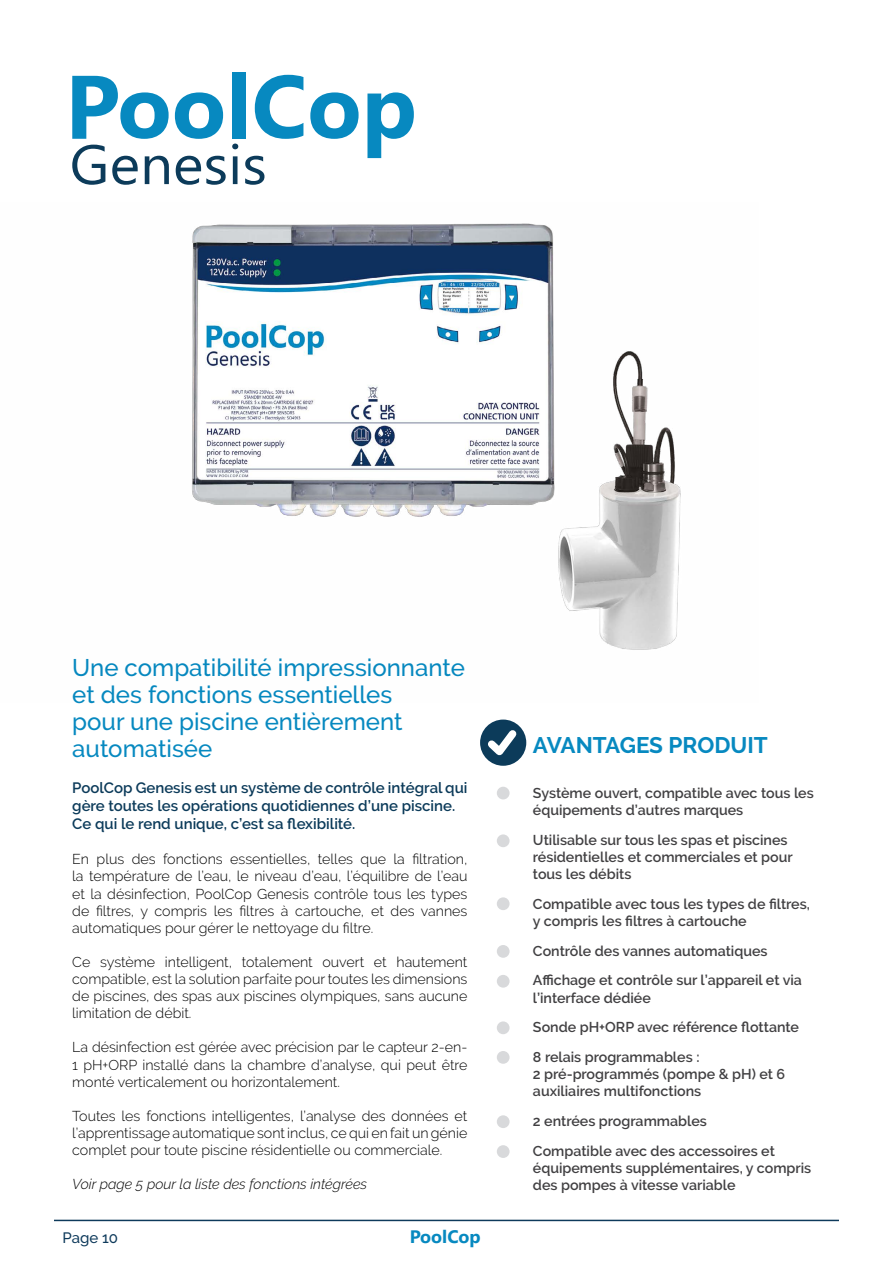
<style>
.page{position:relative;width:893px;height:1263px;background:#fff}
.page>*{position:absolute;margin:0;border:0;box-sizing:border-box;transform-origin:0 0}
.t1{font:500 24px/27px "Raleway";color:#0789c0}
.t2{font:700 22.5px "Raleway";color:#0789c0}
.t3{font:700 18px "Segoe UI";color:#0789c0}
.t4{font:600 15px/18px "Raleway";color:#0c3b5a}
.t5{font:500 15px "Raleway";color:#0e3a5b}
.t6{font:300 14.25px/17.1px "Raleway";color:#000;text-align:justify}
.t7{font:600 14.25px/17.1px "Raleway";color:#414042}
.t8{font:italic 300 14.25px "Raleway";color:#000}
</style>
<div class="page">
<hr style="left:54px;top:1220px;width:785px;height:1px;background:#0e3a5b">
<svg style="left:72px;top:76px;width:97px;height:63px"></svg>
<svg style="left:175px;top:92px;width:48px;height:47px"></svg>
<div style="left:232px;top:72px;width:14px;height:67px;background:#0789c0"></div>
<svg style="left:255px;top:75px;width:48px;height:64px"></svg>
<svg style="left:310px;top:92px;width:49px;height:47px"></svg>
<svg style="left:367px;top:92px;width:47px;height:66px"></svg>
<svg style="left:72px;top:145px;width:33px;height:40px"></svg>
<svg style="left:112px;top:156px;width:26px;height:29px"></svg>
<svg style="left:145px;top:156px;width:24px;height:28px"></svg>
<svg style="left:176px;top:156px;width:50px;height:29px"></svg>
<svg style="left:232px;top:144px;width:6px;height:40px"></svg>
<svg style="left:245px;top:156px;width:19px;height:29px"></svg>
<svg style="left:480px;top:719px;width:46px;height:47px"></svg>
<svg style="left:481px;top:723px;width:42px;height:40px"></svg>
<div style="left:497px;top:787px;width:13px;height:12px;background:#d8d9db;border-radius:50%"></div>
<div style="left:497px;top:834px;width:13px;height:13px;background:#d8d9db;border-radius:50%"></div>
<div style="left:497px;top:897px;width:13px;height:13px;background:#d8d9db;border-radius:50%"></div>
<div style="left:497px;top:945px;width:13px;height:13px;background:#d8d9db;border-radius:50%"></div>
<div style="left:497px;top:975px;width:13px;height:13px;background:#d8d9db;border-radius:50%"></div>
<div style="left:497px;top:1021px;width:13px;height:13px;background:#d8d9db;border-radius:50%"></div>
<div style="left:497px;top:1051px;width:13px;height:13px;background:#d8d9db;border-radius:50%"></div>
<div style="left:497px;top:1115px;width:13px;height:13px;background:#d8d9db;border-radius:50%"></div>
<div style="left:497px;top:1145px;width:13px;height:13px;background:#d8d9db;border-radius:50%"></div>
<img style="left:192px;top:223px;width:489px;height:427px">
<h1 class="t1" style="left:72px;top:654px;width:394px">Une compatibilité impressionnante et des fonctions essentielles<br>pour une piscine entièrement automatisée</h1>
<p class="t4" style="left:72px;top:779px;width:397px">PoolCop Genesis est un système de contrôle intégral qui gère toutes les opérations quotidiennes d’une piscine.<br>Ce qui le rend unique, c’est sa flexibilité.</p>
<p class="t6" style="left:72px;top:851px;width:397px">En plus des fonctions essentielles, telles que la filtration, la température de l’eau, le niveau d’eau, l’équilibre de l’eau et la désinfection, PoolCop Genesis contrôle tous les types de filtres, y compris les filtres à cartouche, et des vannes automatiques pour gérer le nettoyage du filtre.</p>
<p class="t6" style="left:72px;top:953px;width:397px">Ce système intelligent, totalement ouvert et hautement compatible, est la solution parfaite pour toutes les dimensions de piscines, des spas aux piscines olympiques, sans aucune limitation de débit.</p>
<p class="t6" style="left:72px;top:1039px;width:397px">La désinfection est gérée avec précision par le capteur 2-en-1 pH+ORP installé dans la chambre d’analyse, qui peut être monté verticalement ou horizontalement.</p>
<p class="t6" style="left:72px;top:1107px;width:397px">Toutes les fonctions intelligentes, l’analyse des données et l’apprentissage automatique sont inclus, ce qui en fait un génie complet pour toute piscine résidentielle ou commerciale.</p>
<p class="t8" style="left:72px;top:1176px;width:296px">Voir page 5 pour la liste des fonctions intégrées</p>
<p class="t5" style="left:63px;top:1229px;width:57px">Page 10</p>
<p class="t3" style="left:410px;top:1220px;width:73px">PoolCop</p>
<h2 class="t2" style="left:533px;top:733px;width:236px">AVANTAGES PRODUIT</h2>
<p class="t7" style="left:533px;top:784px;width:282px">Système ouvert, compatible avec tous les équipements d’autres marques</p>
<p class="t7" style="left:533px;top:831px;width:261px">Utilisable sur tous les spas et piscines résidentielles et commerciales et pour tous les débits</p>
<p class="t7" style="left:533px;top:895px;width:278px">Compatible avec tous les types de filtres, y compris les filtres à cartouche</p>
<p class="t7" style="left:533px;top:936px;width:270px;line-height:29.8px">Contrôle des vannes automatiques<br>Affichage et contrôle sur l’appareil et via</p>
<p class="t7" style="left:533px;top:982px;width:268px;line-height:29.8px">l’interface dédiée<br>Sonde pH+ORP avec référence flottante<br>8 relais programmables :</p>
<p class="t7" style="left:533px;top:1066px;width:254px">2 pré-programmés (pompe &amp; pH) et 6 auxiliaires multifonctions</p>
<p class="t7" style="left:533px;top:1106px;width:243px;line-height:29.8px">2 entrées programmables<br>Compatible avec des accessoires et</p>
<p class="t7" style="left:533px;top:1160px;width:280px">équipements supplémentaires, y compris des pompes à vitesse variable</p>
</div>
